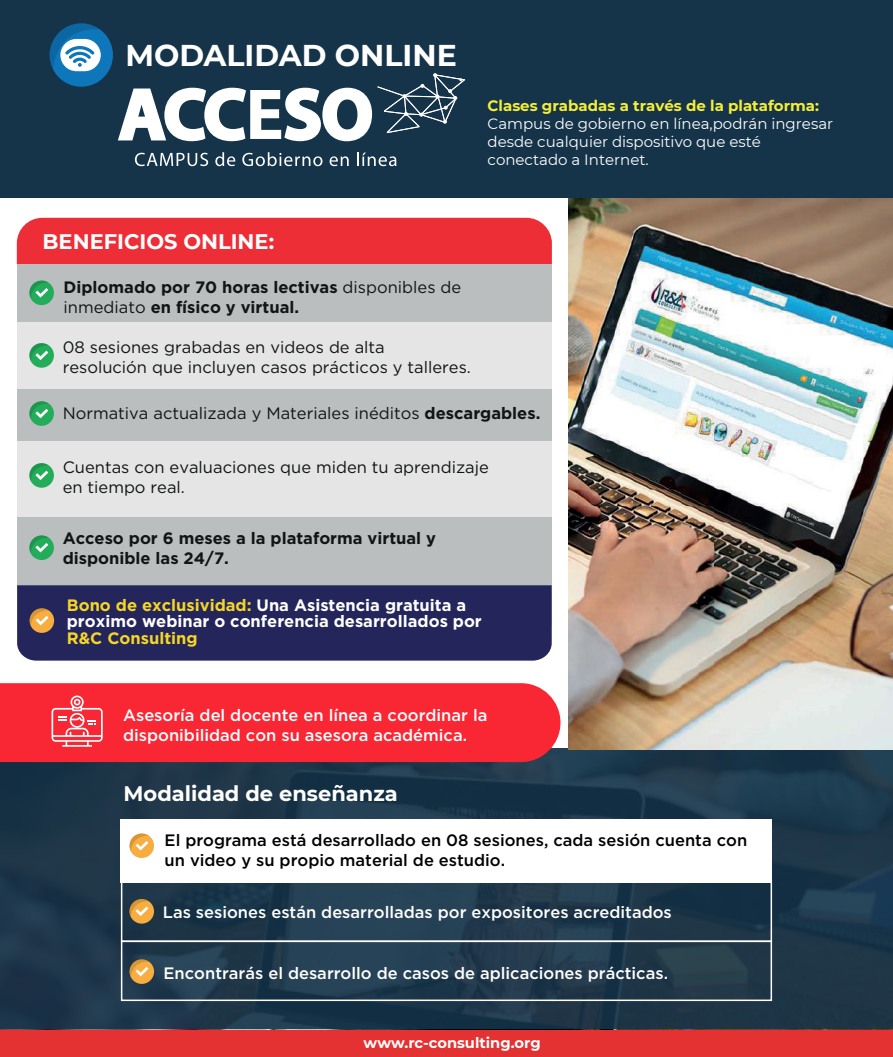
<style>
.page{position:relative;width:893px;height:1057px;background:#fff}
.page>*{position:absolute;margin:0;border:0;box-sizing:border-box;transform-origin:0 0}
.t1{font:700 30px "Montserrat";color:#fff}
.t2{font:700 21px "Montserrat";color:#fff}
.t3{font:16.5px/19.8px "Gotham";color:#111516}
.t4{font:500 16.5px/19.8px "Gotham";color:#fff}
.t5{font:700 16.5px/19.8px "Gotham";color:#111516}
.t6{font:500 16.5px/19.8px "Gotham";color:#000001}
.t7{font:700 16.5px/16.5px "Gotham";color:#fff}
.t8{font:700 16.5px "Gotham";color:#f6d625}
.t9{font:15px/18px "Montserrat";color:#fff}
.t10{font:700 15px "Montserrat";color:#f5ee38}
.t11{font:700 14.7px "Montserrat";color:#fff}
.s1{font-weight:400}
.s2{font-weight:700}
.s3{color:#f6d625}
</style>
<div class="page">
<svg style="left:0;top:748px;width:893px;height:281px;background:#20394c"></svg>
<div style="left:0;top:1px;width:893px;height:197px;background:#15344a"></div>
<svg style="left:118px;top:73px;width:347px;height:68px"></svg>
<svg style="left:135px;top:153px;width:73px;height:13px"></svg>
<svg style="left:215px;top:152px;width:20px;height:14px"></svg>
<svg style="left:242px;top:152px;width:80px;height:14px"></svg>
<svg style="left:330px;top:156px;width:19px;height:10px"></svg>
<svg style="left:357px;top:152px;width:39px;height:14px"></svg>
<div style="left:50px;top:23px;width:63px;height:64px;background:#0e76bb;border-radius:50%"></div>
<div style="left:60px;top:39px;width:41px;height:32px;background:#fff;border-radius:16px"></div>
<svg style="left:50px;top:23px;width:50px;height:46px"></svg>
<div style="left:17px;top:239px;width:535px;height:387px;background:#e4e5e4"></div>
<div style="left:17px;top:218px;width:535px;height:46px;background:#ee2e37"></div>
<div style="left:17px;top:264px;width:535px;height:57px;background:#bbbebe"></div>
<div style="left:17px;top:517px;width:535px;height:68px;background:#bbbebe"></div>
<div style="left:17px;top:389px;width:535px;height:52px;background:#bbbebe"></div>
<div style="left:17px;top:585px;width:535px;height:75px;background:#23255b"></div>
<div style="left:29px;top:280px;width:25px;height:25px;background:#23ac5a;border-radius:50%"></div>
<svg style="left:29px;top:280px;width:20px;height:18px"></svg>
<div style="left:29px;top:343px;width:25px;height:24px;background:#23ac5a;border-radius:50%"></div>
<svg style="left:29px;top:343px;width:20px;height:18px"></svg>
<div style="left:29px;top:401px;width:25px;height:24px;background:#23ac5a;border-radius:50%"></div>
<svg style="left:29px;top:401px;width:20px;height:18px"></svg>
<div style="left:29px;top:463px;width:25px;height:24px;background:#23ac5a;border-radius:50%"></div>
<svg style="left:29px;top:463px;width:20px;height:18px"></svg>
<div style="left:29px;top:535px;width:25px;height:24px;background:#23ac5a;border-radius:50%"></div>
<svg style="left:29px;top:535px;width:20px;height:18px"></svg>
<div style="left:30px;top:608px;width:24px;height:24px;background:#f7ad3f;border-radius:50%"></div>
<svg style="left:30px;top:608px;width:19px;height:18px"></svg>
<div style="left:0;top:683px;width:560px;height:78px;background:#f92634"></div>
<svg style="left:52px;top:695px;width:51px;height:51px;background:#fa5e68"></svg>
<img style="left:569px;top:198px;width:324px;height:551px">
<div style="left:0;top:1030px;width:893px;height:26px;background:#e43132"></div>
<div style="left:129px;top:898px;width:25px;height:25px;background:#f7ad3f;border-radius:50%"></div>
<svg style="left:129px;top:898px;width:20px;height:18px"></svg>
<div style="left:129px;top:958px;width:25px;height:25px;background:#f7ad3f;border-radius:50%"></div>
<svg style="left:130px;top:958px;width:19px;height:18px"></svg>
<div style="left:121px;top:818px;width:651px;height:64px;background:#fff"></div>
<div style="left:121px;top:879px;width:651px;height:62px;border:2px solid #fff"></div>
<div style="left:121px;top:940px;width:651px;height:60px;border:2px solid #fff"></div>
<div style="left:129px;top:833px;width:25px;height:24px;background:#f7ad3f;border-radius:50%"></div>
<svg style="left:129px;top:833px;width:20px;height:18px"></svg>
<h1 class="t1" style="left:125px;top:33px;width:333px">MODALIDAD ONLINE</h1>
<p class="t2" style="left:43px;top:226px;width:233px">BENEFICIOS ONLINE:</p>
<p class="t5" style="left:64px;top:277px;width:399px">Diplomado por 70 horas lectivas <span class="s1">disponibles de inmediato</span> en físico y virtual.</p>
<p class="t10" style="left:488px;top:95px;width:333px">Clases grabadas a través de la plataforma:</p>
<p class="t9" style="left:488px;top:114px;width:347px">Campus de gobierno en línea,podrán ingresar desde cualquier dispositivo que esté conectado a Internet.</p>
<p class="t3" style="left:63px;top:337px;width:410px">08 sesiones grabadas en videos de alta resolución que incluyen casos prácticos y talleres.</p>
<p class="t3" style="left:63px;top:402px;width:479px">Normativa actualizada y Materiales inéditos <span class="s2">descargables.</span></p>
<p class="t3" style="left:63px;top:457px;width:428px">Cuentas con evaluaciones que miden tu aprendizaje en tiempo real.</p>
<p class="t5" style="left:63px;top:528px;width:375px">Acceso por 6 meses a la plataforma virtual y disponible las 24/7.</p>
<p class="t7" style="left:67px;top:596px;width:417px"><span class="s3">Bono de exclusividad:</span> Una Asistencia gratuita a proximo webinar o conferencia desarrollados por</p>
<p class="t8" style="left:67px;top:626px;width:132px">R&amp;C Consulting</p>
<p class="t4" style="left:123px;top:705px;width:366px">Asesoría del docente en línea a coordinar la disponibilidad con su asesora académica.</p>
<p class="t2" style="left:124px;top:778px;width:276px">Modalidad de enseñanza</p>
<p class="t6" style="left:165px;top:829px;width:584px">El programa está desarrollado en 08 sesiones, cada sesión cuenta con un video y su propio material de estudio.</p>
<p class="t4" style="left:163px;top:901px;width:511px">Las sesiones están desarrolladas por expositores acreditados</p>
<p class="t4" style="left:164px;top:962px;width:506px">Encontrarás el desarrollo de casos de aplicaciones prácticas.</p>
<p class="t11" style="left:364px;top:1032px;width:179px">www.rc-consulting.org</p>
</div>
